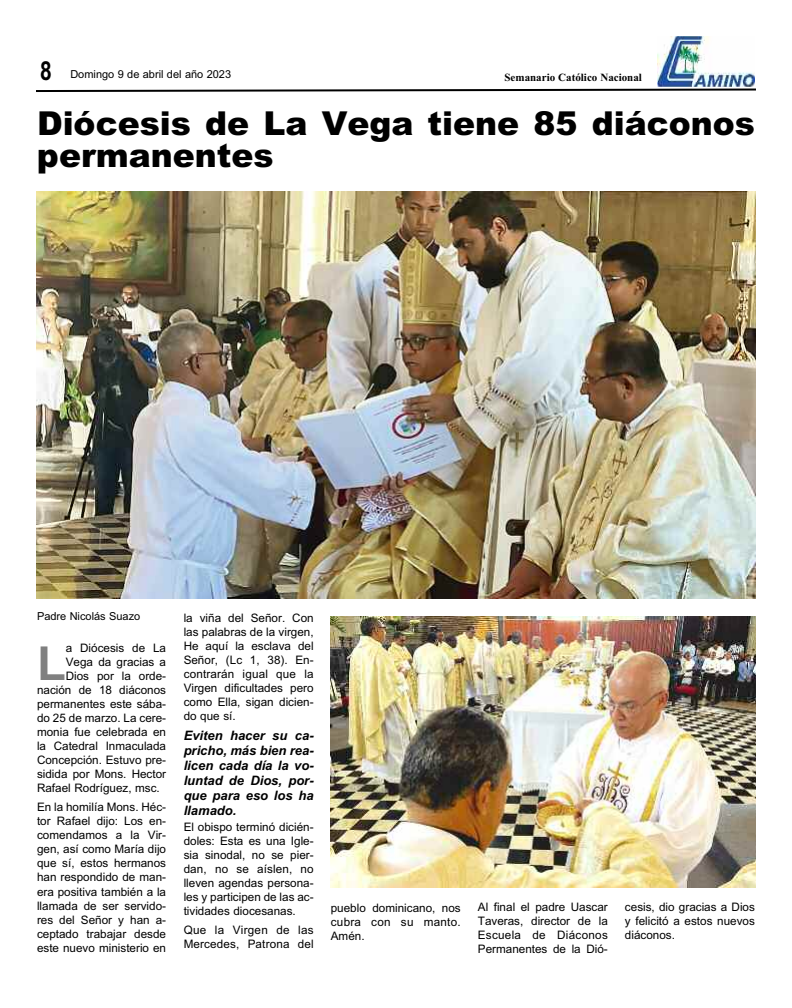
<style>
.page{position:relative;width:792px;height:1008px;background:#fff}
.page>*{position:absolute;margin:0;border:0;box-sizing:border-box;transform-origin:0 0}
.t1{font:700 47.2px "Arial";color:#808080}
.t2{font:900 33px/32px "Arial";color:#000}
.t3{font:700 26.2px "Arial";color:#000;scale:.8 1}
.t4{font:italic 700 13px/15px "Arial";color:#000;text-align:justify}
.t5{font:11.7px/14px "Arial";color:#000;text-align:justify}
.t6{font:11px "Arial";color:#000}
.t7{font:700 11px "Times New Roman";color:#000}
</style>
<div class="page">
<svg style="left:36px;top:88px;width:720px;height:4px"></svg>
<img style="left:657px;top:36px;width:97px;height:51px">
<img style="left:36px;top:192px;width:720px;height:406px">
<img style="left:331px;top:617px;width:425px;height:271px">
<h3 class="t3" style="left:40px;top:56px;width:16px">8</h3>
<p class="t6" style="left:70px;top:68px;width:162px">Domingo 9 de abril del año 2023</p>
<p class="t7" style="left:505px;top:70px;width:139px">Semanario Católico Nacional</p>
<h2 class="t2" style="left:37px;top:108px;width:720px">Diócesis de La Vega tiene 85 diáconos permanentes</h2>
<p class="t6" style="left:37px;top:610px;width:105px">Padre Nicolás Suazo</p>
<h1 class="t1" style="left:37px;top:636px;width:30px">L</h1>
<p class="t5" style="left:66px;top:641px;width:102px">a Diócesis de La</p>
<p class="t5" style="left:66px;top:655px;width:102px">Vega da gracias a</p>
<p class="t5" style="left:66px;top:669px;width:102px">Dios por la orde-</p>
<p class="t5" style="left:37px;top:683px;width:131px">nación de 18 diáconos</p>
<p class="t5" style="left:37px;top:697px;width:131px">permanentes este sába-</p>
<p class="t5" style="left:37px;top:711px;width:131px">do 25 de marzo. La cere-</p>
<p class="t5" style="left:37px;top:725px;width:131px">monia fue celebrada en</p>
<p class="t5" style="left:37px;top:739px;width:131px">la Catedral Inmaculada</p>
<p class="t5" style="left:37px;top:753px;width:131px">Concepción. Estuvo pre-</p>
<p class="t5" style="left:37px;top:767px;width:131px">sidida por Mons. Hector</p>
<p class="t5" style="left:37px;top:781px;width:124px">Rafael Rodríguez, msc.</p>
<p class="t5" style="left:37px;top:800px;width:131px">En la homilía Mons. Héc&shy;tor Rafael dijo: Los en&shy;comendamos a la Vir&shy;gen, así como María dijo que sí, estos hermanos han respondido de man&shy;era positiva también a la llamada de ser servido&shy;res del Señor y han a&shy;ceptado trabajar desde este nuevo ministerio en</p>
<p class="t5" style="left:184px;top:610px;width:132px">la viña del Señor. Con las palabras de la virgen, He aquí la esclava del Señor, (Lc 1, 38). En&shy;contrarán igual que la Virgen dificultades pero como Ella, sigan dicien&shy;do que sí.</p>
<p class="t4" style="left:184px;top:728px;width:132px">Eviten hacer su ca&shy;pricho, más bien rea&shy;licen cada día la vo&shy;luntad de Dios, por&shy;que para eso los ha llamado.</p>
<p class="t5" style="left:184px;top:820px;width:132px">El obispo terminó dicién&shy;doles: Esta es una Igle&shy;sia sinodal, no se pier&shy;dan, no se aíslen, no lleven agendas persona&shy;les y participen de las ac&shy;tividades diocesanas.</p>
<p class="t5" style="left:184px;top:923px;width:131px">Que la Virgen de las<br>Mercedes, Patrona del</p>
<p class="t5" style="left:331px;top:901px;width:132px">pueblo dominicano, nos cubra con su manto.<br>Amén.</p>
<p class="t5" style="left:478px;top:900px;width:131px">Al final el padre Uascar Taveras, director de la Escuela de Diáconos Permanentes de la Dió-</p>
<p class="t5" style="left:625px;top:900px;width:132px">cesis, dio gracias a Dios y felicitó a estos nuevos diáconos.</p>
</div>
